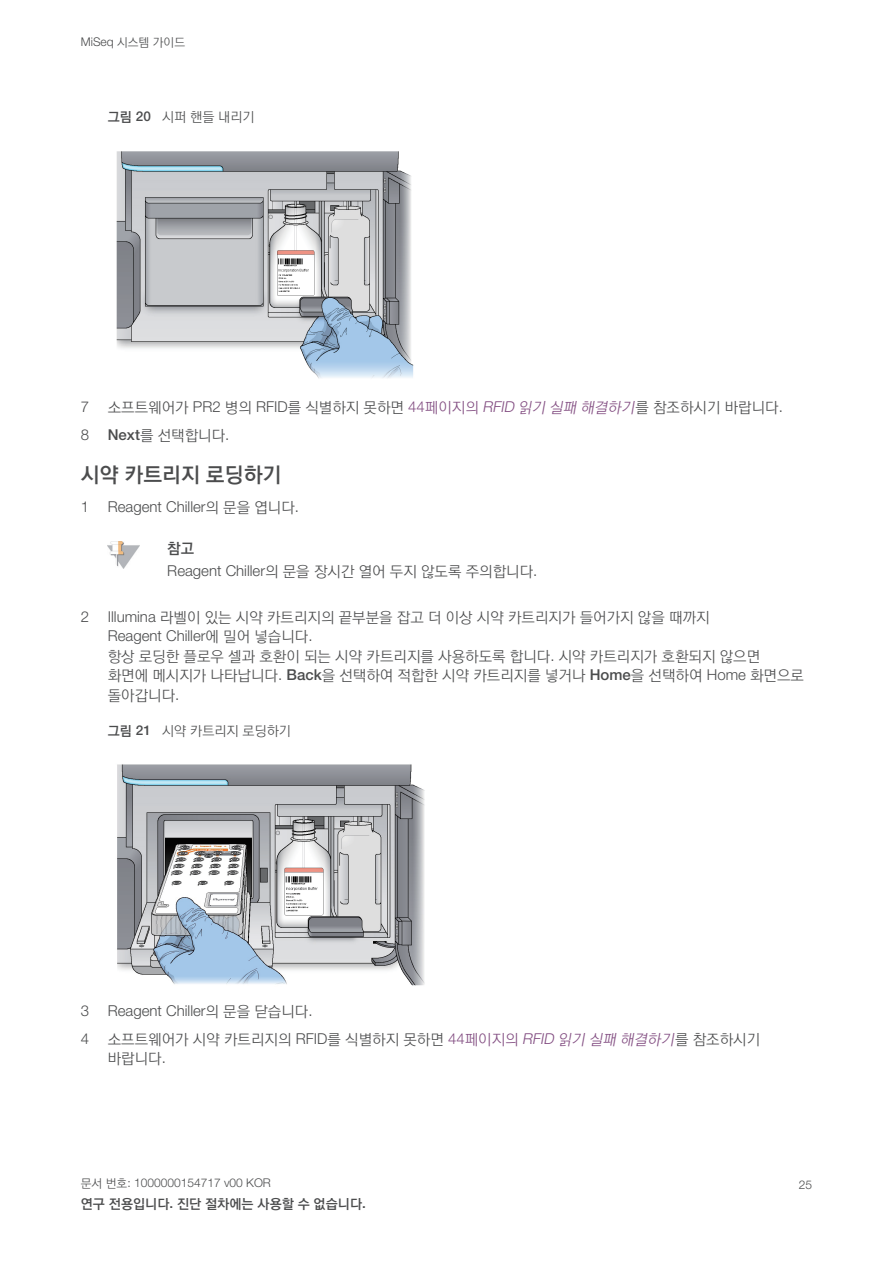
<style>
.page{position:relative;width:893px;height:1263px;background:#fff}
.page>*{position:absolute;margin:0;border:0;box-sizing:border-box;transform-origin:0 0}
.t1{font:21px "YDVYGO540";color:#4b4c4d}
.t2{font:15px/19.5px "YDVYGO520";color:#4b4c4d}
.t3{font:300 15px "Helvetica Neue LT Std";color:#4b4c4d}
.t4{font:15px "YDVYGO540";color:#4b4c4d}
.t5{font:13.5px "YDVYGO520";color:#4b4c4d}
.t6{font:13.5px "YDVYGO540";color:#4b4c4d}
.t7{font:300 12px "Helvetica Neue LT Std";color:#4b4c4d}
.t8{font:12px "YDVYGO520";color:#4b4c4d}
.s1{font-family:"Helvetica Neue LT Std";font-weight:300}
.s2{font-family:"YDVYGO540"}
.s3{font-family:"Helvetica Neue LT Std";font-weight:500}
.s4{font-family:"Helvetica Neue LT Std";font-weight:300;color:#834e82}
.s5{color:#834e82}
.s6{font-family:"Helvetica Neue LT Std";font-weight:300;font-style:italic;color:#834e82}
.s7{font-style:italic;color:#834e82}
.s8{font-family:"YDVYGO520";font-weight:400}
</style>
<div class="page">
<img style="left:116px;top:151px;width:298px;height:227px">
<img style="left:108px;top:542px;width:32px;height:27px">
<img style="left:117px;top:764px;width:308px;height:222px">
<p class="t8" style="left:81px;top:36px;width:106px"><span class="s1">MiSeq</span> 시스템 가이드</p>
<p class="t5" style="left:108px;top:110px;width:148px"><span class="s2">그림</span> <span class="s3">20</span> 시퍼 핸들 내리기</p>
<p class="t2" style="left:81px;top:393px;width:704px;line-height:28px"><span class="s1">7</span> 소프트웨어가 <span class="s1">PR2</span> 병의 <span class="s1">RFID</span>를 식별하지 못하면 <span class="s4">44</span><span class="s5">페이지의</span> <span class="s6">RFID</span> <span class="s7">읽기실패해결하기</span>를 참조하시기 바랍니다<span class="s1">.<br>8</span> <span class="s3">Next</span>를 선택합니다<span class="s1">.</span></p>
<h1 class="t1" style="left:81px;top:463px;width:202px">시약 카트리지 로딩하기</h1>
<p class="t3" style="left:81px;top:497px;width:220px">1 Reagent Chiller<span class="s8">의 문을 엽니다</span>.</p>
<p class="t4" style="left:167px;top:540px;width:28px">참고</p>
<p class="t2" style="left:167px;top:562px;width:372px"><span class="s1">Reagent Chiller</span>의 문을 장시간 열어 두지 않도록 주의합니다<span class="s1">.</span></p>
<p class="t2" style="left:81px;top:608px;width:630px"><span class="s1">2 Illumina</span> 라벨이 있는 시약 카트리지의 끝부분을 잡고 더 이상 시약 카트리지가 들어가지 않을 때까지</p>
<p class="t3" style="left:108px;top:627px;width:206px">Reagent Chiller<span class="s8">에 밀어 넣습니다</span>.</p>
<p class="t2" style="left:108px;top:647px;width:698px">항상 로딩한 플로우 셀과 호환이 되는 시약 카트리지를 사용하도록 합니다<span class="s1">.</span> 시약 카트리지가 호환되지 않으면 화면에 메시지가 나타납니다<span class="s1">.</span> <span class="s3">Back</span>을 선택하여 적합한 시약 카트리지를 넣거나 <span class="s3">Home</span>을 선택하여 <span class="s1">Home</span> 화면으로 돌아갑니다<span class="s1">.</span></p>
<p class="t5" style="left:108px;top:723px;width:185px"><span class="s2">그림</span> <span class="s3">21</span> 시약 카트리지 로딩하기</p>
<p class="t3" style="left:81px;top:1001px;width:233px">3 Reagent Chiller<span class="s8">의 문을 닫습니다</span>.</p>
<p class="t2" style="left:108px;top:1030px;width:654px;text-indent:-27px"><span class="s1">4</span> 소프트웨어가 시약 카트리지의 <span class="s1">RFID</span>를 식별하지 못하면 <span class="s4">44</span><span class="s5">페이지의</span> <span class="s6">RFID</span> <span class="s7">읽기실패해결하기</span>를 참조하시기 바랍니다<span class="s1">.</span></p>
<p class="t7" style="left:81px;top:1175px;width:192px"><span class="s8">문서 번호</span>: 1000000154717 v00 KOR</p>
<p class="t7" style="left:799px;top:1177px;width:15px">25</p>
<p class="t6" style="left:81px;top:1196px;width:287px">연구 전용입니다<span class="s3">.</span> 진단 절차에는 사용할 수 없습니다<span class="s3">.</span></p>
</div>
